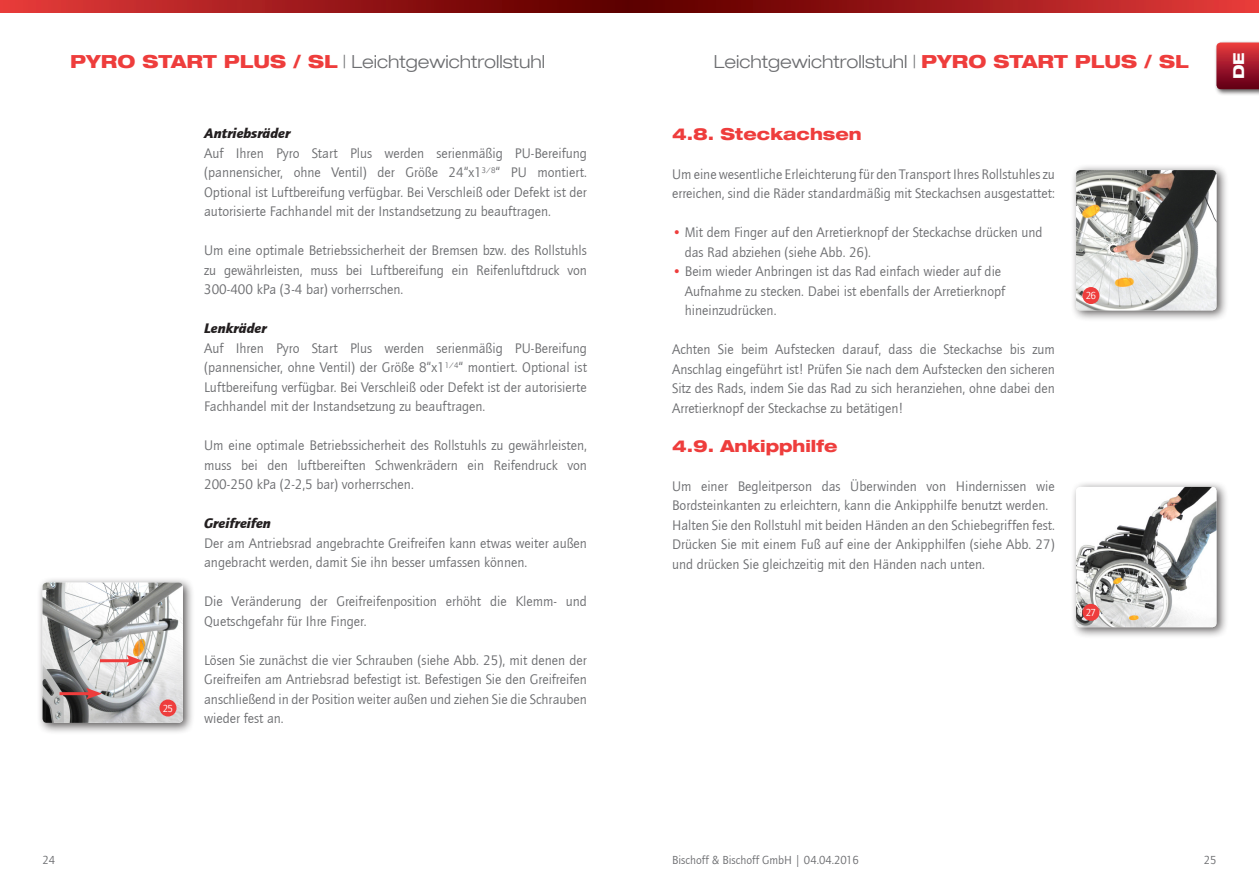
<style>
.page{position:relative;width:1259px;height:893px;background:#fff}
.page>*{position:absolute;margin:0;border:0;box-sizing:border-box;transform-origin:0 0}
.t1{font:300 18px "Helve Neu Lig Ext";color:#6c6d70}
.t2{font:800 16.5px "Helve Neu Hea Ext";color:#ee3d3c}
.t3{font:800 15px "Helve Neu Hea Ext";color:#fff}
.t4{font:14.25px/19.5px "Quay Sans";color:#6c6d70}
.t5{font:italic 900 14.25px "Quay Sans";color:#231f20}
.t6{font:12px "Quay Sans";color:#6c6d70}
.t7{font:10.5px "Quay Sans";color:#fff}
.s1{font-family:"Helve Neu Hea Ext";font-weight:800;color:#ee3d3c}
.s2{color:#ee3d3c}
</style>
<div class="page">
<svg style="left:0;top:0;width:629px;height:12px;background:#9e1a1a"></svg>
<svg style="left:629px;top:0;width:630px;height:12px;background:#9e1a1a"></svg>
<div style="left:1213px;top:40px;width:46px;height:56px;background:#231f20;opacity:.75"></div>
<svg style="left:1216px;top:43px;width:43px;height:46px;background:#a31c2c"></svg>
<div style="left:1070px;top:164px;width:158px;height:158px;background:#231f20;opacity:.75"></div>
<img style="left:1076px;top:170px;width:140px;height:140px">
<div style="left:1082px;top:287px;width:17px;height:17px;background:#ee3d3c;border-radius:50%"></div>
<div style="left:1070px;top:481px;width:158px;height:158px;background:#231f20;opacity:.75"></div>
<img style="left:1076px;top:487px;width:140px;height:140px">
<div style="left:1082px;top:604px;width:17px;height:17px;background:#ee3d3c;border-radius:50%"></div>
<div style="left:37px;top:576px;width:158px;height:158px;background:#231f20;opacity:.75"></div>
<img style="left:43px;top:583px;width:140px;height:140px">
<div style="left:159px;top:699px;width:17px;height:17px;background:#ee3d3c;border-radius:50%"></div>
<hr style="left:60px;top:692px;width:32px;height:3px;background:#ee3d3c">
<svg style="left:86px;top:688px;width:16px;height:11px"></svg>
<hr style="left:100px;top:659px;width:32px;height:3px;background:#ee3d3c">
<svg style="left:126px;top:655px;width:16px;height:12px"></svg>
<p class="t1" style="left:70px;top:50px;width:476px"><span class="s1">PYRO START PLUS / SL</span> | Leichtgewichtrollstuhl</p>
<p class="t1" style="left:714px;top:50px;width:476px">Leichtgewichtrollstuhl | <span class="s1">PYRO START PLUS / SL</span></p>
<p class="t7" style="left:163px;top:703px;width:12px">25</p>
<p class="t5" style="left:204px;top:125px;width:88px">Antriebsräder</p>
<p class="t4" style="left:204px;top:144px;width:384px;text-align:justify">Auf Ihren Pyro Start Plus werden serienmäßig PU-Bereifung (pannensicher, ohne Ventil) der Größe 24“x1<sup>3/8</sup>“ PU montiert.<br>Optional ist Luftbereifung verfügbar. Bei Verschleiß oder Defekt ist der autorisierte Fachhandel mit der Instandsetzung zu beauftragen.</p>
<p class="t4" style="left:204px;top:241px;width:384px;text-align:justify">Um eine optimale Betriebssicherheit der Bremsen bzw. des Rollstuhls zu gewährleisten, muss bei Luftbereifung ein Reifenluftdruck von 300-400 kPa (3-4 bar) vorherrschen.</p>
<p class="t5" style="left:204px;top:320px;width:64px">Lenkräder</p>
<p class="t4" style="left:204px;top:338px;width:384px;text-align:justify">Auf Ihren Pyro Start Plus werden serienmäßig PU-Bereifung (pannensicher, ohne Ventil) der Größe 8“x1<sup>1/4</sup>“ montiert. Optional ist Luftbereifung verfügbar. Bei Verschleiß oder Defekt ist der autorisierte Fachhandel mit der Instandsetzung zu beauftragen.</p>
<p class="t4" style="left:204px;top:436px;width:384px;text-align:justify">Um eine optimale Betriebssicherheit des Rollstuhls zu gewährleisten, muss bei den luftbereiften Schwenkrädern ein Reifendruck von 200-250 kPa (2-2,5 bar) vorherrschen.</p>
<p class="t5" style="left:204px;top:515px;width:68px">Greifreifen</p>
<p class="t4" style="left:204px;top:533px;width:384px">Der am Antriebsrad angebrachte Greifreifen kann etwas weiter außen angebracht werden, damit Sie ihn besser umfassen können.</p>
<p class="t4" style="left:204px;top:592px;width:384px">Die Veränderung der Greifreifenposition erhöht die Klemm- und<br>Quetschgefahr für Ihre Finger.</p>
<p class="t4" style="left:204px;top:650px;width:384px;text-align:justify">Lösen Sie zunächst die vier Schrauben (siehe Abb. 25), mit denen der Greifreifen am Antriebsrad befestigt ist. Befestigen Sie den Greifreifen anschließend in der Position weiter außen und ziehen Sie die Schrauben wieder fest an.</p>
<p class="t2" style="left:672px;top:123px;width:191px">4.8. Steckachsen</p>
<p class="t4" style="left:672px;top:164px;width:384px">Um eine wesentliche Erleichterung für den Transport Ihres Rollstuhles zu erreichen, sind die Räder standardmäßig mit Steckachsen ausgestattet:</p>
<p class="t4" style="left:685px;top:223px;width:359px;text-indent:-13px"><span class="s2">•</span> Mit dem Finger auf den Arretierknopf der Steckachse drücken und das Rad abziehen (siehe Abb. 26).</p>
<p class="t4" style="left:685px;top:262px;width:322px;text-indent:-13px"><span class="s2">•</span> Beim wieder Anbringen ist das Rad einfach wieder auf die<br>Aufnahme zu stecken. Dabei ist ebenfalls der Arretierknopf hineinzudrücken.</p>
<p class="t4" style="left:672px;top:340px;width:384px;text-align:justify">Achten Sie beim Aufstecken darauf, dass die Steckachse bis zum Anschlag eingeführt ist! Prüfen Sie nach dem Aufstecken den sicheren Sitz des Rads, indem Sie das Rad zu sich heranziehen, ohne dabei den Arretierknopf der Steckachse zu betätigen!</p>
<p class="t2" style="left:672px;top:435px;width:167px">4.9. Ankipphilfe</p>
<p class="t4" style="left:672px;top:476px;width:384px">Um einer Begleitperson das Überwinden von Hindernissen wie Bordsteinkanten zu erleichtern, kann die Ankipphilfe benutzt werden.<br>Halten Sie den Rollstuhl mit beiden Händen an den Schiebegriffen fest.<br>Drücken Sie mit einem Fuß auf eine der Ankipphilfen (siehe Abb. 27) und drücken Sie gleichzeitig mit den Händen nach unten.</p>
<p class="t7" style="left:1086px;top:290px;width:12px">26</p>
<p class="t7" style="left:1086px;top:607px;width:12px">27</p>
<p class="t3" style="left:1229px;top:79px;width:28px;rotate:-90deg">DE</p>
<p class="t6" style="left:672px;top:853px;width:188px">Bischoff &amp; Bischoff GmbH | 04.04.2016</p>
<p class="t6" style="left:43px;top:853px;width:14px">24</p>
<p class="t6" style="left:1203px;top:853px;width:14px">25</p>
</div>
